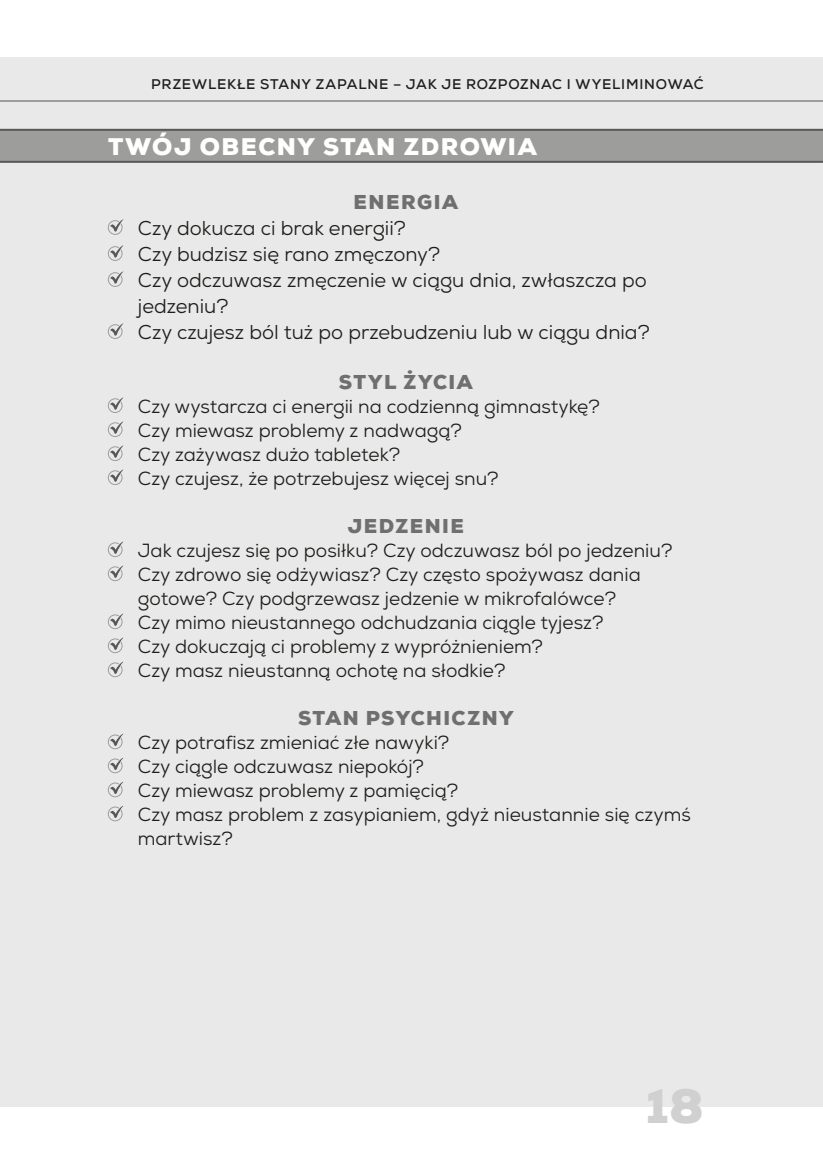
<style>
.page{position:relative;width:823px;height:1163px;background:#fff}
.page>*{position:absolute;margin:0;border:0;box-sizing:border-box;transform-origin:0 0}
.t1{font:900 48px "Nexa";color:#d0d0d0}
.t2{font:900 24px "Nexa";letter-spacing:.065em;color:#fff}
.t3{font:20px/26px "Nexa";color:#1d1d1b}
.t4{font:900 20px "Nexa";letter-spacing:.07em;color:#706f6f}
.t5{font:19px/24px "Nexa";color:#1d1d1b}
.t6{font:700 14px "Nexa";letter-spacing:.055em;color:#1d1d1b}
</style>
<div class="page">
<div style="left:0;top:57px;width:822px;height:1049px;background:#e9e9e9"></div>
<hr style="left:0;top:100px;width:821px;height:1px;background:#9d9d9c">
<div style="left:0;top:129px;width:822px;height:34px;background:#5d5d5c"></div>
<div style="left:0;top:131px;width:822px;height:30px;background:#9d9d9c"></div>
<svg style="left:108px;top:219px;width:15px;height:16px"></svg>
<svg style="left:108px;top:245px;width:15px;height:16px"></svg>
<svg style="left:108px;top:271px;width:15px;height:16px"></svg>
<svg style="left:108px;top:323px;width:15px;height:16px"></svg>
<svg style="left:108px;top:397px;width:15px;height:16px"></svg>
<svg style="left:108px;top:421px;width:15px;height:16px"></svg>
<svg style="left:108px;top:445px;width:15px;height:16px"></svg>
<svg style="left:108px;top:469px;width:15px;height:16px"></svg>
<svg style="left:108px;top:541px;width:15px;height:16px"></svg>
<svg style="left:108px;top:565px;width:15px;height:16px"></svg>
<svg style="left:108px;top:613px;width:15px;height:16px"></svg>
<svg style="left:108px;top:637px;width:15px;height:16px"></svg>
<svg style="left:108px;top:661px;width:15px;height:16px"></svg>
<svg style="left:108px;top:734px;width:15px;height:15px"></svg>
<svg style="left:108px;top:758px;width:15px;height:15px"></svg>
<svg style="left:108px;top:782px;width:15px;height:15px"></svg>
<svg style="left:108px;top:806px;width:15px;height:15px"></svg>
<p class="t6" style="left:151px;top:75px;width:554px">PRZEWLEKŁE STANY ZAPALNE – JAK JE ROZPOZNAC I WYELIMINOWAĆ</p>
<p class="t2" style="left:108px;top:131px;width:430px">TWÓJ OBECNY STAN ZDROWIA</p>
<p class="t4" style="left:353px;top:189px;width:106px">ENERGIA</p>
<p class="t3" style="left:138px;top:215px;width:513px">Czy dokucza ci brak energii?<br>Czy budzisz się rano zmęczony?<br>Czy odczuwasz zmęczenie w ciągu dnia, zwłaszcza po jedzeniu?<br>Czy czujesz ból tuż po przebudzeniu lub w ciągu dnia?</p>
<p class="t4" style="left:339px;top:369px;width:135px">STYL ŻYCIA</p>
<p class="t5" style="left:138px;top:394px;width:463px">Czy wystarcza ci energii na codzienną gimnastykę?<br>Czy miewasz problemy z nadwagą?<br>Czy zażywasz dużo tabletek?<br>Czy czujesz, że potrzebujesz więcej snu?</p>
<p class="t4" style="left:347px;top:513px;width:117px">JEDZENIE</p>
<p class="t5" style="left:138px;top:538px;width:535px">Jak czujesz się po posiłku? Czy odczuwasz ból po jedzeniu?<br>Czy zdrowo się odżywiasz? Czy często spożywasz dania gotowe? Czy podgrzewasz jedzenie w mikrofalówce?<br>Czy mimo nieustannego odchudzania ciągle tyjesz?<br>Czy dokuczają ci problemy z wypróżnieniem?<br>Czy masz nieustanną ochotę na słodkie?</p>
<p class="t4" style="left:298px;top:705px;width:217px">STAN PSYCHICZNY</p>
<p class="t5" style="left:138px;top:730px;width:554px">Czy potrafisz zmieniać złe nawyki?<br>Czy ciągle odczuwasz niepokój?<br>Czy miewasz problemy z pamięcią?<br>Czy masz problem z zasypianiem, gdyż nieustannie się czymś martwisz?</p>
<h1 class="t1" style="left:645px;top:1075px;width:59px">18</h1>
</div>
